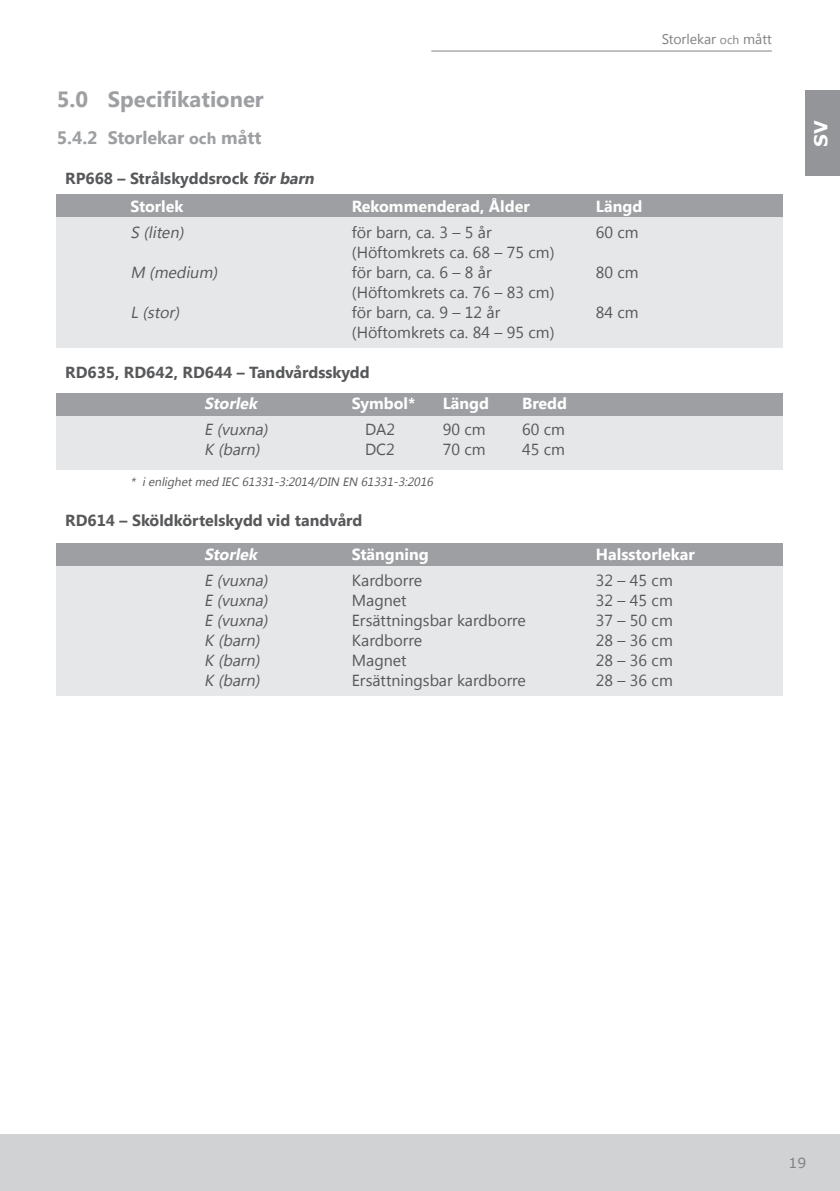
<style>
.page{position:relative;width:840px;height:1191px;background:#fff}
.page>*{position:absolute;margin:0;border:0;box-sizing:border-box;transform-origin:0 0}
.t1{font:700 22px "Lao UI";color:#9d9fa2}
.t2{font:700 18px "Lao UI";color:#9d9fa2}
.t3{font:700 18px "Verdana";color:#fff}
.t4{font:16px "Lao UI";color:#57585a}
.t5{font:700 16px/28.6px "Lao UI";color:#57585a}
.t6{font:italic 16px "Lao UI";color:#57585a}
.t7{font:700 16px "Lao UI";color:#fff}
.t8{font:italic 700 16px "Lao UI";color:#fff}
.t9{font:14px "Lao UI";color:#808285}
.t10{font:14px "Verdana";color:#808285}
.t11{font:italic 12px "Lao UI";color:#57585a}
.s1{font-size:16px}
.s2{font-style:italic}
.s3{color:#fff}
.s4{font-size:12px}
</style>
<div class="page">
<div style="left:0;top:1134px;width:839px;height:57px;background:#d1d2d4"></div>
<div style="left:805px;top:91px;width:34px;height:85px;background:#939598"></div>
<hr style="left:431px;top:51px;width:340px;height:1px;background:#808285">
<div style="left:57px;top:200px;width:725px;height:147px;background:#e6e7e9"></div>
<div style="left:57px;top:194px;width:725px;height:23px;background:#9d9fa2"></div>
<div style="left:57px;top:554px;width:725px;height:142px;background:#e6e7e9"></div>
<div style="left:57px;top:543px;width:725px;height:23px;background:#9d9fa2"></div>
<div style="left:57px;top:404px;width:725px;height:65px;background:#e6e7e9"></div>
<div style="left:57px;top:393px;width:725px;height:22px;background:#9d9fa2"></div>
<h1 class="t1" style="left:57px;top:84px;width:208px">5.0 Specifikationer</h1>
<p class="t2" style="left:57px;top:125px;width:206px">5.4.2 Storlekar <span class="s1">och</span> mått</p>
<p class="t5" style="left:130px;top:163px;width:188px;text-indent:-65px">RP668 – Strålskyddsrock <span class="s2">förbarn<br></span><span class="s3">Storlek</span></p>
<p class="t9" style="left:661px;top:30px;width:112px">Storlekar <span class="s4">och</span> mått</p>
<p class="t7" style="left:352px;top:196px;width:179px">Rekommenderad, Ålder</p>
<p class="t7" style="left:595px;top:196px;width:48px">Längd</p>
<p class="t6" style="left:130px;top:221px;width:58px">S (liten)</p>
<p class="t4" style="left:351px;top:221px;width:141px">för barn, ca. 3 – 5 år</p>
<p class="t4" style="left:595px;top:221px;width:44px">60 cm</p>
<p class="t4" style="left:351px;top:241px;width:204px">(Höftomkrets ca. 68 – 75 cm)</p>
<p class="t6" style="left:130px;top:261px;width:92px">M (medium)</p>
<p class="t4" style="left:351px;top:261px;width:141px">för barn, ca. 6 – 8 år</p>
<p class="t4" style="left:595px;top:261px;width:44px">80 cm</p>
<p class="t4" style="left:351px;top:281px;width:204px">(Höftomkrets ca. 76 – 83 cm)</p>
<p class="t6" style="left:130px;top:301px;width:54px">L (stor)</p>
<p class="t4" style="left:351px;top:301px;width:150px">för barn, ca. 9 – 12 år</p>
<p class="t4" style="left:595px;top:301px;width:44px">84 cm</p>
<p class="t4" style="left:351px;top:321px;width:204px">(Höftomkrets ca. 84 – 95 cm)</p>
<p class="t5" style="left:65px;top:357px;width:306px">RD635, RD642, RD644 – Tandvårdsskydd</p>
<p class="t8" style="left:204px;top:393px;width:58px">Storlek</p>
<p class="t7" style="left:351px;top:393px;width:65px">Symbol*</p>
<p class="t7" style="left:442px;top:393px;width:48px">Längd</p>
<p class="t7" style="left:522px;top:393px;width:46px">Bredd</p>
<p class="t6" style="left:204px;top:418px;width:68px">E (vuxna)</p>
<p class="t4" style="left:365px;top:418px;width:31px">DA2</p>
<p class="t4" style="left:442px;top:418px;width:44px">90 cm</p>
<p class="t4" style="left:522px;top:418px;width:44px">60 cm</p>
<p class="t6" style="left:204px;top:438px;width:60px">K (barn)</p>
<p class="t4" style="left:365px;top:438px;width:31px">DC2</p>
<p class="t4" style="left:442px;top:438px;width:44px">70 cm</p>
<p class="t4" style="left:522px;top:438px;width:44px">45 cm</p>
<p class="t11" style="left:130px;top:474px;width:306px">* ienlighetmed IEC 61331-3:2014/DIN EN 61331-3:2016</p>
<p class="t5" style="left:65px;top:505px;width:298px">RD614 – Sköldkörtelskydd vid tandvård</p>
<p class="t8" style="left:204px;top:544px;width:58px">Storlek</p>
<p class="t7" style="left:351px;top:544px;width:78px">Stängning</p>
<p class="t7" style="left:595px;top:544px;width:100px">Halsstorlekar</p>
<p class="t6" style="left:204px;top:569px;width:68px">E (vuxna)</p>
<p class="t4" style="left:351px;top:569px;width:72px">Kardborre</p>
<p class="t4" style="left:595px;top:569px;width:78px">32 – 45 cm</p>
<p class="t6" style="left:204px;top:589px;width:68px">E (vuxna)</p>
<p class="t4" style="left:351px;top:589px;width:56px">Magnet</p>
<p class="t4" style="left:595px;top:589px;width:78px">32 – 45 cm</p>
<p class="t6" style="left:204px;top:609px;width:68px">E (vuxna)</p>
<p class="t4" style="left:351px;top:609px;width:175px">Ersättningsbar kardborre</p>
<p class="t4" style="left:595px;top:609px;width:78px">37 – 50 cm</p>
<p class="t6" style="left:204px;top:629px;width:60px">K (barn)</p>
<p class="t4" style="left:351px;top:629px;width:72px">Kardborre</p>
<p class="t4" style="left:595px;top:629px;width:78px">28 – 36 cm</p>
<p class="t6" style="left:204px;top:649px;width:60px">K (barn)</p>
<p class="t4" style="left:351px;top:649px;width:56px">Magnet</p>
<p class="t4" style="left:595px;top:649px;width:78px">28 – 36 cm</p>
<p class="t6" style="left:204px;top:669px;width:60px">K (barn)</p>
<p class="t4" style="left:351px;top:669px;width:175px">Ersättningsbar kardborre</p>
<p class="t4" style="left:595px;top:669px;width:78px">28 – 36 cm</p>
<p class="t3" style="left:807px;top:146px;width:28px;rotate:-90deg">SV</p>
<p class="t10" style="left:788px;top:1153px;width:19px">19</p>
</div>
